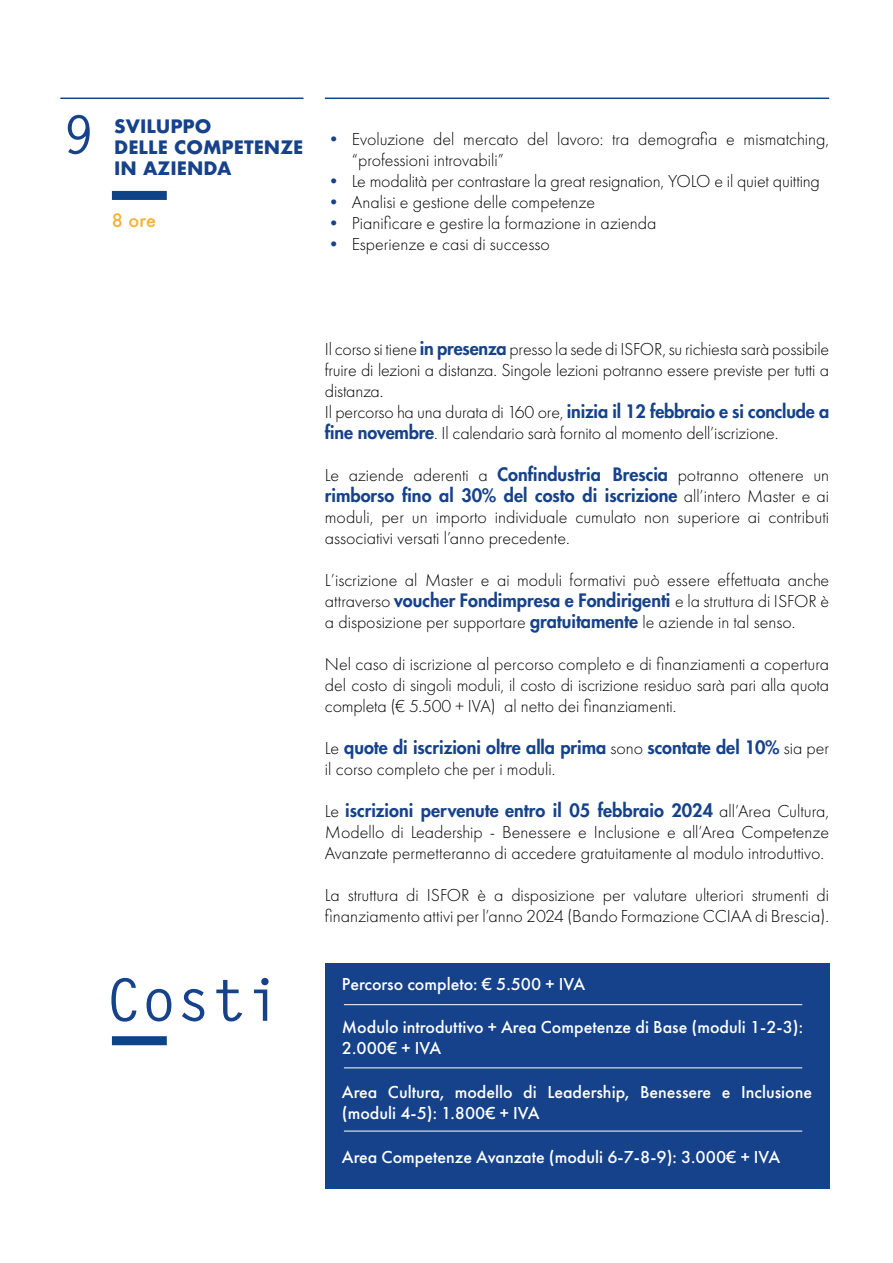
<style>
.page{position:relative;width:893px;height:1263px;background:#fff}
.page>*{position:absolute;margin:0;border:0;box-sizing:border-box;transform-origin:0 0}
.t1{font:700 58.5px "Letter Gothic Std";color:#15428a}
.t2{font:700 52.65px "Letter Gothic Std";color:#15428a}
.t3{font:300 18px/21px "Futura PT";color:#000}
.t4{font:800 18px "Futura Std";color:#15428a}
.t5{font:500 18px/21.6px "Futura PT";color:#fff}
.t6{font:700 18px/21px "Futura";color:#15428a}
.t7{font:500 18px "Futura";color:#f5b235}
.s1{color:#15428a}
.s2{font-family:"Futura Std";font-weight:800;color:#15428a}
.s3{font-family:"Futura PT";font-weight:300;color:#000}
</style>
<div class="page">
<div style="left:325px;top:963px;width:504px;height:226px;background:#15428a"></div>
<hr style="left:344px;top:1004px;width:458px;height:1px;background:#fff">
<hr style="left:344px;top:1067px;width:458px;height:1px;background:#fff">
<hr style="left:344px;top:1131px;width:458px;height:1px;background:#fff">
<hr style="left:325px;top:98px;width:504px;height:1px;background:#15428a">
<hr style="left:60px;top:98px;width:243px;height:1px;background:#15428a">
<div style="left:112px;top:191px;width:55px;height:9px;background:#0d4487"></div>
<div style="left:112px;top:1036px;width:55px;height:9px;background:#0d4487"></div>
<h2 class="t2" style="left:63px;top:102px;width:33px">9</h2>
<p class="t6" style="left:114px;top:116px;width:191px">SVILUPPO<br>DELLE COMPETENZE<br>IN AZIENDA</p>
<p class="t7" style="left:112px;top:208px;width:46px">8 ore</p>
<p class="t3" style="left:352px;top:129px;width:479px;text-indent:-27px"><span class="s1">•</span> Evoluzione del mercato del lavoro: tra demografia e mismatching, “professioni introvabili”</p>
<p class="t3" style="left:325px;top:171px;width:496px"><span class="s1">•</span> Le modalità per contrastare la great resignation, YOLO e il quiet quitting</p>
<p class="t3" style="left:325px;top:192px;width:272px"><span class="s1">•</span> Analisi e gestione delle competenze</p>
<p class="t3" style="left:325px;top:213px;width:333px"><span class="s1">•</span> Pianificare e gestire la formazione in azienda</p>
<p class="t3" style="left:325px;top:234px;width:226px"><span class="s1">•</span> Esperienze e casi di successo</p>
<h1 class="t1" style="left:106px;top:964px;width:177px">Costi</h1>
<p class="t3" style="left:325px;top:339px;width:506px">Il corso si tiene <span class="s2">in presenza</span> presso la sede di ISFOR, su richiesta sarà possibile fruire di lezioni a distanza. Singole lezioni potranno essere previste per tutti a distanza.<br>Il percorso ha una durata di 160 ore, <span class="s2">inizia il 12 febbraio e si conclude a fine novembre</span>. Il calendario sarà fornito al momento dell’iscrizione.</p>
<p class="t3" style="left:325px;top:465px;width:506px">Le aziende aderenti a <span class="s2">Confindustria Brescia</span> potranno ottenere un</p>
<p class="t4" style="left:325px;top:484px;width:506px">rimborso fino al 30% del costo di iscrizione <span class="s3">all’intero Master e ai</span></p>
<p class="t3" style="left:325px;top:507px;width:506px">moduli, per un importo individuale cumulato non superiore ai contributi associativi versati l’anno precedente.</p>
<p class="t3" style="left:325px;top:570px;width:506px">L’iscrizione al Master e ai moduli formativi può essere effettuata anche</p>
<p class="t4" style="left:325px;top:589px;width:506px"><span class="s3">attraverso</span> voucher Fondimpresa e Fondirigenti <span class="s3">e la struttura di ISFOR è</span></p>
<p class="t3" style="left:325px;top:612px;width:472px">a disposizione per supportare <span class="s2">gratuitamente</span> le aziende in tal senso.</p>
<p class="t3" style="left:325px;top:654px;width:506px;text-align:justify">Nel caso di iscrizione al percorso completo e di finanziamenti a copertura del costo di singoli moduli, il costo di iscrizione residuo sarà pari alla quota completa (€ 5.500 + IVA) al netto dei finanziamenti.</p>
<p class="t4" style="left:325px;top:736px;width:506px"><span class="s3">Le</span> quote di iscrizioni oltre alla prima <span class="s3">sono</span> scontate del 10% <span class="s3">sia per</span></p>
<p class="t3" style="left:325px;top:759px;width:232px">il corso completo che per i moduli.</p>
<p class="t4" style="left:325px;top:799px;width:506px"><span class="s3">Le</span> iscrizioni pervenute entro il 05 febbraio 2024 <span class="s3">all’Area Cultura,</span></p>
<p class="t3" style="left:325px;top:822px;width:506px">Modello di Leadership - Benessere e Inclusione e all’Area Competenze<br>Avanzate permetteranno di accedere gratuitamente al modulo introduttivo.</p>
<p class="t3" style="left:325px;top:885px;width:506px">La struttura di ISFOR è a disposizione per valutare ulteriori strumenti di finanziamento attivi per l’anno 2024 (Bando Formazione CCIAA di Brescia).</p>
<p class="t5" style="left:342px;top:973px;width:245px">Percorso completo: € 5.500 + IVA</p>
<p class="t5" style="left:342px;top:1016px;width:463px">Modulo introduttivo + Area Competenze di Base (moduli 1-2-3):<br>2.000€ + IVA</p>
<p class="t5" style="left:342px;top:1081px;width:472px">Area Cultura, modello di Leadership, Benessere e Inclusione (moduli 4-5): 1.800€ + IVA</p>
<p class="t5" style="left:342px;top:1146px;width:440px">Area Competenze Avanzate (moduli 6-7-8-9): 3.000€ + IVA</p>
</div>
